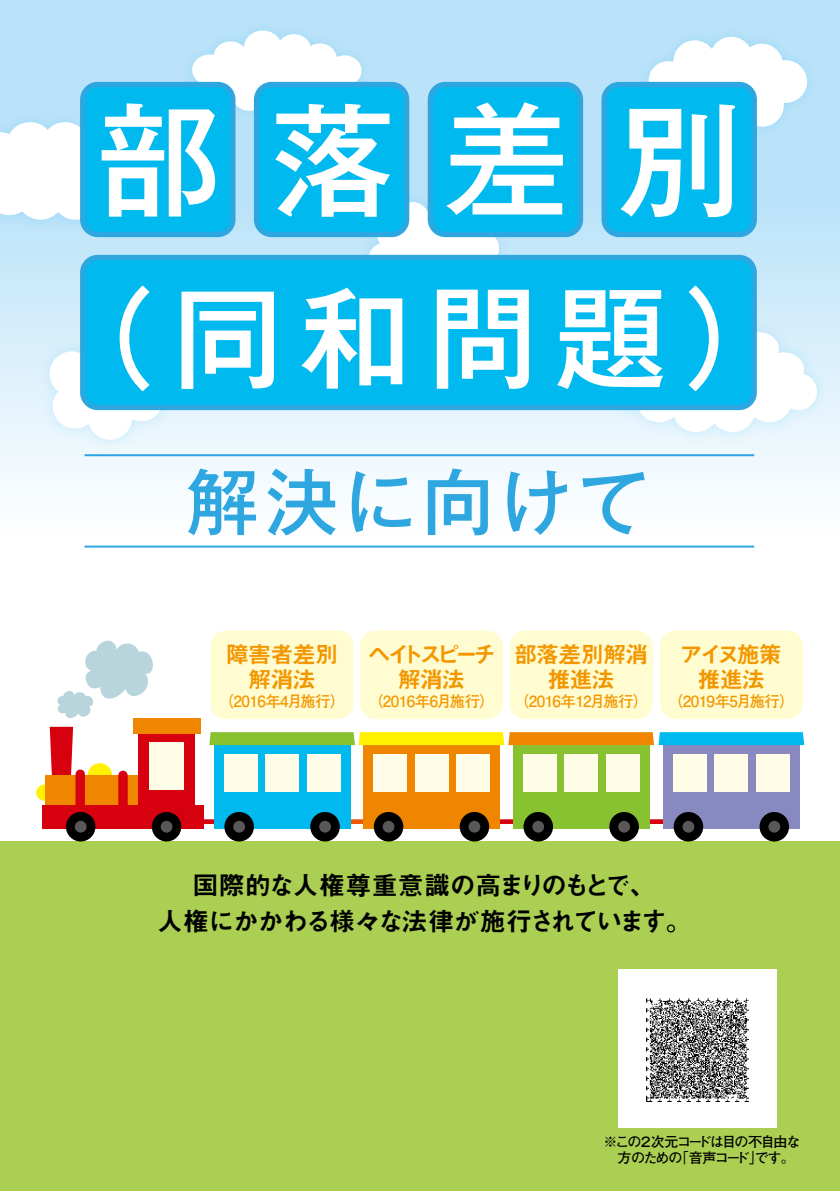
<style>
.page{position:relative;width:840px;height:1191px;background:#fff}
.page>*{position:absolute;margin:0;border:0;box-sizing:border-box;transform-origin:0 0}
.t1{font:500 123px "Gothic MB101 Pr 6 N";color:#fff}
.t2{font:500 110.8px "Gothic MB101 Pr 6 N";color:#fff}
.t3{font:500 72px "Gothic MB101 Pr 6 N";letter-spacing:.08em;color:#2ea7e0}
.t4{font:26px/36px "Midashi Go Pro MB31";letter-spacing:-.06em;color:#000;text-align:center}
.t5{font:23px/25px "Midashi Go Pro MB31";letter-spacing:-.04em;color:#f39700;text-align:center}
.t6{font:23px/25px "Midashi Go Pro MB31";letter-spacing:-.195em;color:#f39700;text-align:center}
.t7{font:23px/25px "Midashi Go Pro MB31";letter-spacing:-.085em;color:#f39700;text-align:center}
.t8{font:700 15.4px "Futo Go B101 Pro";letter-spacing:-.04em;color:#f39700}
.t9{font:700 14px "Futo Go B101 Pro";letter-spacing:-.115em;color:#000}
</style>
<div class="page">
<div style="left:0;top:841px;width:839px;height:350px;background:#aacf52"></div>
<svg style="left:0;top:0;width:839px;height:546px"></svg>
<img style="left:596px;top:304px;width:237px;height:145px">
<svg style="left:613px;top:322px;width:203px;height:110px"></svg>
<div style="left:631px;top:20px;width:193px;height:128px;background:#bae3f9"></div>
<svg style="left:648px;top:37px;width:158px;height:94px"></svg>
<div style="left:0;top:105px;width:91px;height:132px;background:#bae3f9"></div>
<svg style="left:0;top:122px;width:80px;height:98px"></svg>
<img style="left:32px;top:318px;width:148px;height:139px">
<svg style="left:49px;top:335px;width:114px;height:105px"></svg>
<img style="left:351px;top:185px;width:165px;height:70px">
<svg style="left:368px;top:202px;width:131px;height:53px"></svg>
<div style="left:175px;top:13px;width:204px;height:119px;background:#bae3f9"></div>
<svg style="left:192px;top:31px;width:169px;height:83px"></svg>
<div style="left:83px;top:84px;width:150px;height:150px;background:#00b9ef;border-radius:15px"></div>
<div style="left:80px;top:82px;width:155px;height:155px;border:5px solid #2ea7e0;border-radius:15px"></div>
<div style="left:256px;top:84px;width:150px;height:150px;background:#00b9ef;border-radius:15px"></div>
<div style="left:254px;top:82px;width:155px;height:155px;border:5px solid #2ea7e0;border-radius:15px"></div>
<div style="left:430px;top:84px;width:150px;height:150px;background:#00b9ef;border-radius:15px"></div>
<div style="left:427px;top:82px;width:155px;height:155px;border:5px solid #2ea7e0;border-radius:15px"></div>
<div style="left:604px;top:84px;width:149px;height:150px;background:#00b9ef;border-radius:15px"></div>
<div style="left:601px;top:82px;width:155px;height:155px;border:5px solid #2ea7e0;border-radius:15px"></div>
<div style="left:83px;top:257px;width:670px;height:150px;background:#00b9ef;border-radius:15px"></div>
<div style="left:80px;top:255px;width:676px;height:155px;border:5px solid #2ea7e0;border-radius:15px"></div>
<hr style="left:84px;top:454px;width:669px;height:2px;background:#2ea7e0">
<hr style="left:84px;top:545px;width:669px;height:2px;background:#2ea7e0">
<div style="left:659px;top:630px;width:143px;height:89px;background:#fffcd1;border-radius:16px"></div>
<div style="left:643px;top:819px;width:31px;height:5px;background:#d7000f;border-radius:2px"></div>
<div style="left:662px;top:736px;width:137px;height:92px;background:#8989c2"></div>
<div style="left:672px;top:754px;width:34px;height:37px;background:#fffde7"></div>
<div style="left:714px;top:754px;width:33px;height:37px;background:#fffde7"></div>
<div style="left:755px;top:754px;width:34px;height:37px;background:#fffde7"></div>
<div style="left:673px;top:812px;width:29px;height:29px;background:#000;border-radius:50%"></div>
<div style="left:682px;top:821px;width:12px;height:11px;background:#595757;border-radius:50%"></div>
<div style="left:759px;top:812px;width:29px;height:29px;background:#000;border-radius:50%"></div>
<div style="left:768px;top:821px;width:11px;height:11px;background:#595757;border-radius:50%"></div>
<div style="left:509px;top:630px;width:143px;height:89px;background:#fffcd1;border-radius:16px"></div>
<div style="left:360px;top:630px;width:142px;height:89px;background:#fffcd1;border-radius:16px"></div>
<div style="left:210px;top:630px;width:143px;height:89px;background:#fffcd1;border-radius:16px"></div>
<div style="left:493px;top:819px;width:31px;height:5px;background:#d7000f;border-radius:2px"></div>
<div style="left:512px;top:736px;width:137px;height:92px;background:#88c231"></div>
<div style="left:522px;top:754px;width:34px;height:37px;background:#fffde7"></div>
<div style="left:564px;top:754px;width:33px;height:37px;background:#fffde7"></div>
<div style="left:605px;top:754px;width:34px;height:37px;background:#fffde7"></div>
<div style="left:523px;top:812px;width:29px;height:29px;background:#000;border-radius:50%"></div>
<div style="left:532px;top:821px;width:12px;height:11px;background:#595757;border-radius:50%"></div>
<div style="left:609px;top:812px;width:29px;height:29px;background:#000;border-radius:50%"></div>
<div style="left:618px;top:821px;width:11px;height:11px;background:#595757;border-radius:50%"></div>
<div style="left:343px;top:819px;width:32px;height:5px;background:#ea5706;border-radius:2px"></div>
<div style="left:363px;top:736px;width:136px;height:92px;background:#f08500"></div>
<div style="left:373px;top:754px;width:33px;height:37px;background:#fffde7"></div>
<div style="left:414px;top:754px;width:34px;height:37px;background:#fffde7"></div>
<div style="left:456px;top:754px;width:33px;height:37px;background:#fffde7"></div>
<div style="left:373px;top:812px;width:30px;height:29px;background:#000;border-radius:50%"></div>
<div style="left:382px;top:821px;width:12px;height:11px;background:#595757;border-radius:50%"></div>
<div style="left:459px;top:812px;width:30px;height:29px;background:#000;border-radius:50%"></div>
<div style="left:468px;top:821px;width:12px;height:11px;background:#595757;border-radius:50%"></div>
<div style="left:194px;top:819px;width:31px;height:5px;background:#d7000f;border-radius:2px"></div>
<div style="left:88px;top:763px;width:24px;height:24px;background:#fff100;border-radius:50%"></div>
<div style="left:36px;top:784px;width:16px;height:16px;background:#fff100;border-radius:50%"></div>
<svg style="left:50px;top:727px;width:23px;height:47px"></svg>
<div style="left:45px;top:774px;width:98px;height:33px;background:#f08500"></div>
<div style="left:138px;top:729px;width:56px;height:78px;background:#d7000f"></div>
<div style="left:133px;top:718px;width:67px;height:15px;background:#f08500"></div>
<div style="left:149px;top:742px;width:35px;height:47px;background:#fffde7"></div>
<div style="left:42px;top:805px;width:161px;height:23px;background:#d7000f"></div>
<div style="left:75px;top:774px;width:10px;height:35px;background:#d7000f"></div>
<div style="left:118px;top:775px;width:10px;height:38px;background:#d7000f"></div>
<div style="left:66px;top:812px;width:29px;height:29px;background:#000;border-radius:50%"></div>
<div style="left:75px;top:821px;width:11px;height:11px;background:#595757;border-radius:50%"></div>
<div style="left:152px;top:812px;width:29px;height:29px;background:#000;border-radius:50%"></div>
<div style="left:160px;top:821px;width:12px;height:11px;background:#595757;border-radius:50%"></div>
<div style="left:214px;top:736px;width:136px;height:92px;background:#00b9ef"></div>
<svg style="left:209px;top:732px;width:594px;height:13px;background:#a1be4f"></svg>
<div style="left:224px;top:754px;width:33px;height:37px;background:#fffde7"></div>
<div style="left:265px;top:754px;width:33px;height:37px;background:#fffde7"></div>
<div style="left:307px;top:754px;width:33px;height:37px;background:#fffde7"></div>
<div style="left:224px;top:812px;width:30px;height:29px;background:#000;border-radius:50%"></div>
<div style="left:233px;top:821px;width:12px;height:11px;background:#595757;border-radius:50%"></div>
<div style="left:310px;top:812px;width:29px;height:29px;background:#000;border-radius:50%"></div>
<div style="left:319px;top:821px;width:12px;height:11px;background:#595757;border-radius:50%"></div>
<svg style="left:57px;top:640px;width:96px;height:78px"></svg>
<div style="left:617px;top:969px;width:159px;height:159px;background:#fff"></div>
<img style="left:646px;top:998px;width:102px;height:103px">
<h1 class="t1" style="left:97px;top:58px;width:645px">部落差別</h1>
<h2 class="t2" style="left:45px;top:246px;width:749px">（同和問題(</h2>
<h3 class="t3" style="left:187px;top:442px;width:464px">解決に向けて</h3>
<h3 class="t5" style="left:226px;top:639px;width:113px">障害者差別解消法</h3>
<p class="t8" style="left:218px;top:688px;width:128px">（2016年4月施行(</p>
<h3 class="t6" style="left:367px;top:639px;width:130px">ヘイトスピーチ解消法</h3>
<p class="t8" style="left:368px;top:688px;width:128px">（2016年6月施行(</p>
<h3 class="t5" style="left:513px;top:639px;width:136px">部落差別解消推進法</h3>
<p class="t8" style="left:513px;top:688px;width:136px">（2016年12月施行(</p>
<h3 class="t7" style="left:679px;top:639px;width:103px">アイヌ施策推進法</h3>
<p class="t8" style="left:667px;top:688px;width:128px">（2019年5月施行(</p>
<h3 class="t4" style="left:156px;top:864px;width:536px">国際的な人権尊重意識の高まりのもとで、<br>人権にかかわる様々な法律が施行されています。</h3>
<p class="t9" style="left:650px;top:1130px;width:151px">次元コードは目の不自由な</p>
<p class="t9" style="left:603px;top:1130px;width:40px">※この</p>
<p class="t9" style="left:638px;top:1130px;width:15px">２</p>
<p class="t9" style="left:674px;top:1146px;width:121px">「音声コードです。</p>
<p class="t9" style="left:748px;top:1146px;width:15px">」</p>
<p class="t9" style="left:603px;top:1146px;width:80px">　方のための</p>
</div>
